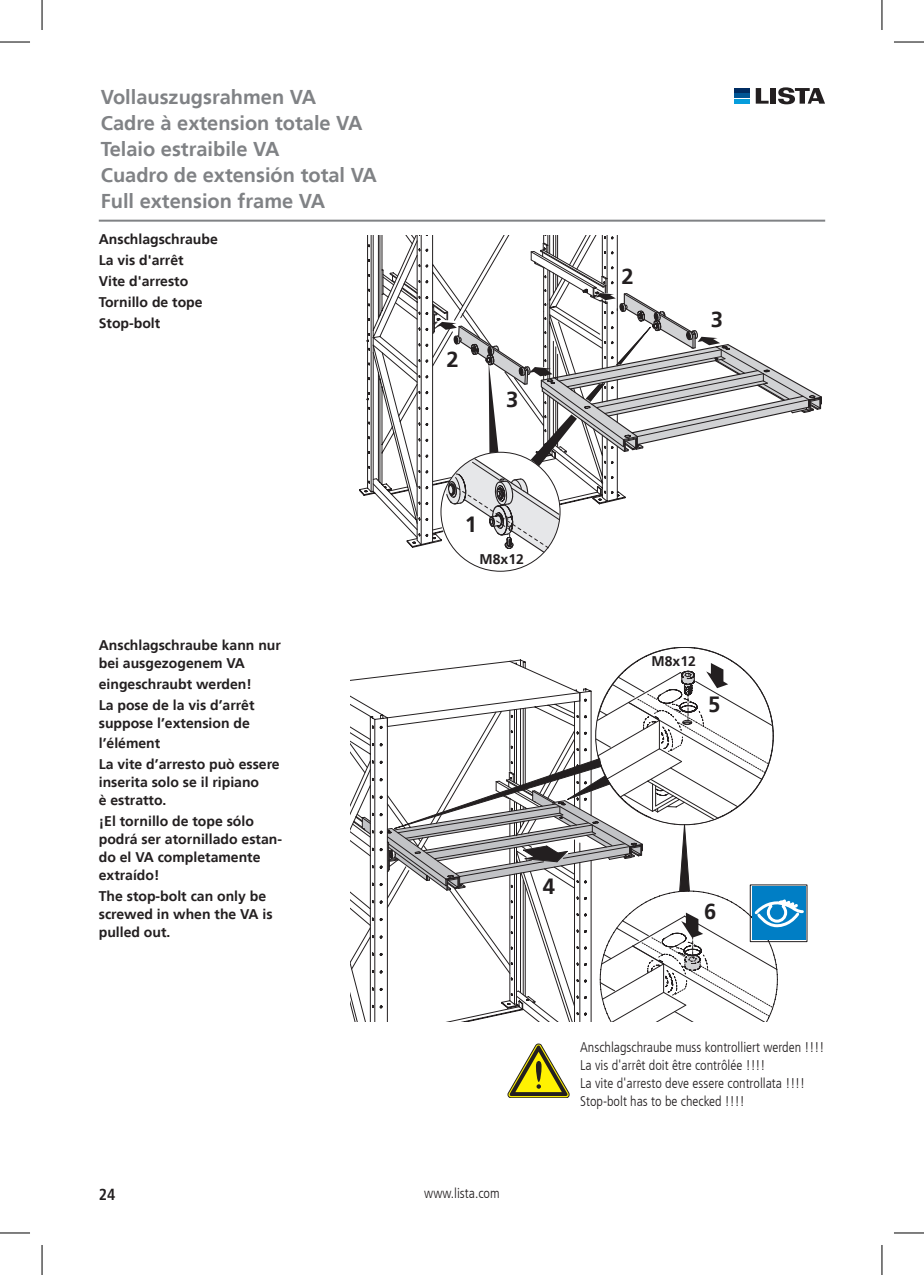
<style>
.page{position:relative;width:924px;height:1275px;background:#fff}
.page>*{position:absolute;margin:0;border:0;box-sizing:border-box;transform-origin:0 0}
._42_Pos_-Nummer-SCHW{font:700 22px "Frutiger LT";color:#231f20}
._20_Seitentitel_oben{font:700 20px "Frutiger LT";color:#808285}
.t1{font:700 condensed 16px "Frutiger LT";color:#231f20}
._30_Titel_linke_Kolo{font:700 14px/18px "Frutiger LT";color:#231f20}
._41_Warnsymbol-Text{font:300 condensed 14px "Frutiger LT";color:#231f20}
._48_Schrauben{font:700 14px "Frutiger LT";color:#231f20}
</style>
<div class="page">
<hr style="left:99px;top:220px;width:725px;height:2px;background:#808285">
<hr style="left:734px;top:88px;width:15px;height:4px;background:#002c62">
<hr style="left:734px;top:94px;width:15px;height:4px;background:#005595">
<div style="left:734px;top:99px;width:15px;height:5px;background:#069ddc"></div>
<svg style="left:755px;top:88px;width:13px;height:16px"></svg>
<div style="left:769px;top:88px;width:6px;height:16px;background:#231f20"></div>
<svg style="left:778px;top:87px;width:46px;height:17px"></svg>
<svg style="left:366px;top:235px;width:455px;height:318px"></svg>
<svg style="left:507px;top:1043px;width:62px;height:55px"></svg>
<svg style="left:350px;top:647px;width:455px;height:374px"></svg>
<hr style="left:0;top:42px;width:30px;height:1px;background:#000">
<hr style="left:893px;top:42px;width:30px;height:1px;background:#000">
<hr style="left:0;top:1232px;width:30px;height:1px;background:#000">
<hr style="left:893px;top:1232px;width:30px;height:1px;background:#000">
<hr style="left:42px;top:0;width:1px;height:30px;background:#000">
<hr style="left:42px;top:1245px;width:1px;height:30px;background:#000">
<hr style="left:881px;top:0;width:1px;height:30px;background:#000">
<hr style="left:881px;top:1245px;width:1px;height:30px;background:#000">
<p class="_20_Seitentitel_oben" style="left:101px;top:86px;width:217px">Vollauszugsrahmen VA</p>
<p class="_20_Seitentitel_oben" style="left:101px;top:112px;width:263px">Cadre à extension totale VA</p>
<p class="_20_Seitentitel_oben" style="left:101px;top:138px;width:180px">Telaio estraibile VA</p>
<p class="_20_Seitentitel_oben" style="left:101px;top:164px;width:277px">Cuadro de extensión total VA</p>
<p class="_20_Seitentitel_oben" style="left:101px;top:190px;width:226px">Full extension frame VA</p>
<p class="_30_Titel_linke_Kolo" style="left:99px;top:230px;width:120px">Anschlagschraube</p>
<p class="_30_Titel_linke_Kolo" style="left:99px;top:251px;width:86px">La vis d'arrêt</p>
<p class="_30_Titel_linke_Kolo" style="left:99px;top:272px;width:91px">Vite d'arresto</p>
<p class="_30_Titel_linke_Kolo" style="left:99px;top:293px;width:105px">Tornillo de tope</p>
<p class="_30_Titel_linke_Kolo" style="left:99px;top:314px;width:63px">Stop-bolt</p>
<p class="_42_Pos_-Nummer-SCHW" style="left:446px;top:347px;width:14px">2</p>
<p class="_42_Pos_-Nummer-SCHW" style="left:506px;top:386px;width:14px">3</p>
<p class="_42_Pos_-Nummer-SCHW" style="left:621px;top:263px;width:14px">2</p>
<p class="_42_Pos_-Nummer-SCHW" style="left:710px;top:307px;width:14px">3</p>
<p class="_30_Titel_linke_Kolo" style="left:99px;top:636px;width:184px">Anschlagschraube kann nur bei ausgezogenem VA</p>
<p class="_30_Titel_linke_Kolo" style="left:99px;top:675px;width:154px">eingeschraubt werden!</p>
<p class="_30_Titel_linke_Kolo" style="left:99px;top:696px;width:157px">La pose de la vis d’arrêt suppose l’extension de</p>
<p class="_30_Titel_linke_Kolo" style="left:99px;top:734px;width:63px">l’élément</p>
<p class="_30_Titel_linke_Kolo" style="left:99px;top:755px;width:182px">La vite d’arresto può essere inserita solo se il ripiano<br>è estratto.</p>
<p class="_30_Titel_linke_Kolo" style="left:99px;top:812px;width:185px">¡El tornillo de tope sólo podrá ser atornillado estan&shy;do el VA completamente extraído!</p>
<p class="_30_Titel_linke_Kolo" style="left:99px;top:887px;width:175px">The stop-bolt can only be screwed in when the VA is pulled out.</p>
<p class="_42_Pos_-Nummer-SCHW" style="left:464px;top:511px;width:14px">1</p>
<p class="_48_Schrauben" style="left:479px;top:551px;width:46px">M8x12</p>
<p class="_42_Pos_-Nummer-SCHW" style="left:542px;top:873px;width:14px">4</p>
<p class="_48_Schrauben" style="left:651px;top:653px;width:46px">M8x12</p>
<p class="_42_Pos_-Nummer-SCHW" style="left:707px;top:692px;width:14px">5</p>
<p class="_42_Pos_-Nummer-SCHW" style="left:703px;top:898px;width:14px">6</p>
<p class="t1" style="left:99px;top:1184px;width:18px">24</p>
<p class="_41_Warnsymbol-Text" style="left:424px;top:1185px;width:77px">www.lista.com</p>
<p class="_41_Warnsymbol-Text" style="left:580px;top:1039px;width:245px">Anschlagschraube muss kontrolliert werden !!!!</p>
<p class="_41_Warnsymbol-Text" style="left:580px;top:1057px;width:187px">La vis d'arrêt doit être contrôlée !!!!</p>
<p class="_41_Warnsymbol-Text" style="left:580px;top:1075px;width:226px">La vite d'arresto deve essere controllata !!!!</p>
<p class="_41_Warnsymbol-Text" style="left:580px;top:1093px;width:166px">Stop-bolt has to be checked !!!!</p>
</div>
